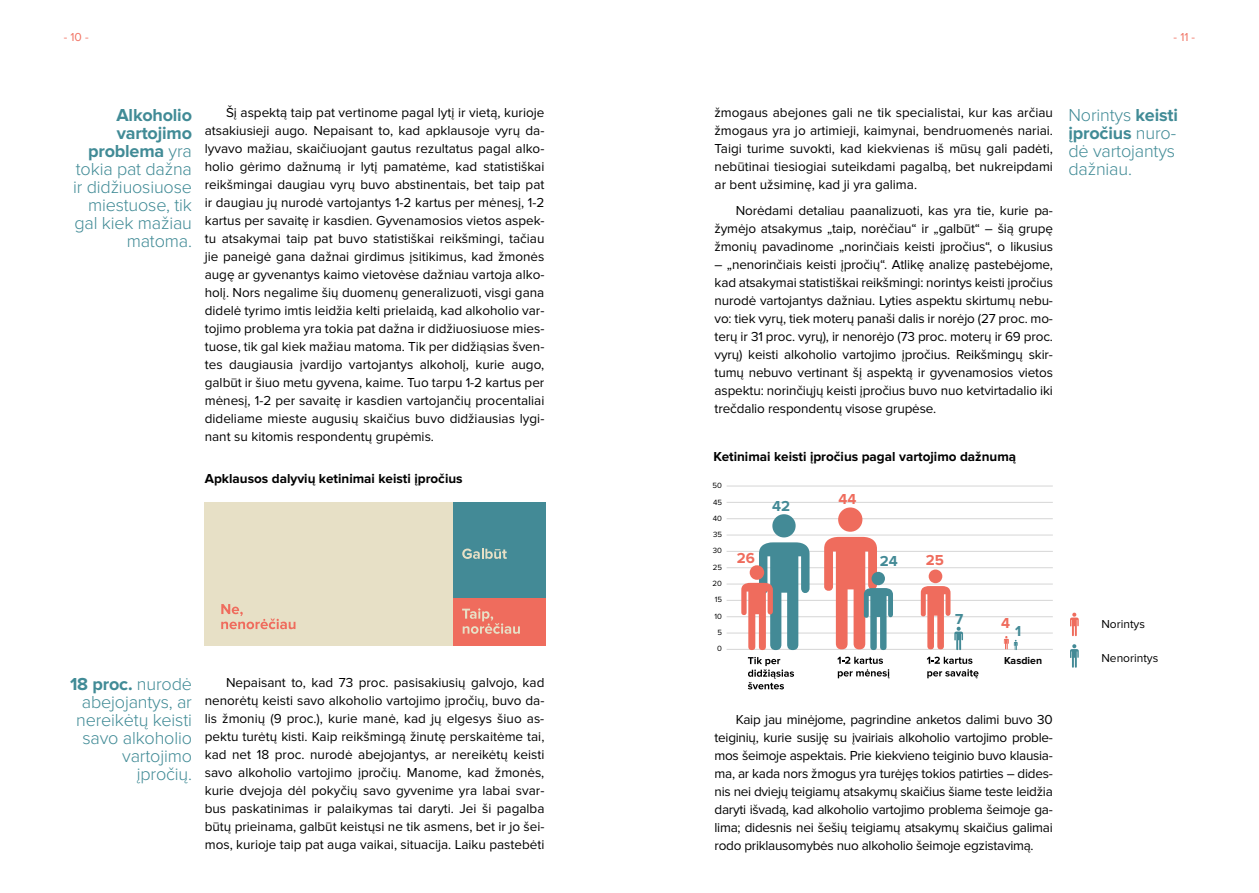
<style>
.page{position:relative;width:1259px;height:893px;background:#fff}
.page>*{position:absolute;margin:0;border:0;box-sizing:border-box;transform-origin:0 0}
.t1{font:300 18px/18px "Proxima Nova";letter-spacing:-.01em;color:#418b96;text-align:right}
.t2{font:700 15px "Proxima Nova";color:#ef6c5d}
.t3{font:700 15px "Proxima Nova";color:#438a96}
.t4{font:13.5px/18px "Proxima Nova";letter-spacing:-.01em;color:#000;text-align:justify}
.t5{font:700 13.5px "Proxima Nova";color:#000}
.t6{font:12px "Proxima Nova";color:#000}
.t7{font:12px "Proxima Nova";color:#f17363}
.t8{font:700 10.5px "Proxima Nova";color:#000}
.t9{font:7.8px/16.4px "Proxima Nova";color:#000;text-align:right}
.s1{font-weight:700}
</style>
<div class="page">
<div style="left:453px;top:598px;width:92px;height:48px;background:#ef6c5d"></div>
<div style="left:453px;top:502px;width:92px;height:96px;background:#438a96"></div>
<div style="left:204px;top:502px;width:249px;height:144px;background:#e7e0c6"></div>
<svg style="left:221px;top:604px;width:74px;height:25px"></svg>
<svg style="left:462px;top:608px;width:58px;height:26px"></svg>
<svg style="left:462px;top:549px;width:45px;height:10px"></svg>
<hr style="left:726px;top:485px;width:326px;height:2px;background:#d8d8d8">
<hr style="left:726px;top:502px;width:326px;height:1px;background:#d8d8d8">
<hr style="left:726px;top:518px;width:326px;height:1px;background:#d8d8d8">
<hr style="left:726px;top:534px;width:326px;height:2px;background:#d8d8d8">
<hr style="left:726px;top:551px;width:326px;height:1px;background:#d8d8d8">
<hr style="left:726px;top:567px;width:326px;height:1px;background:#d8d8d8">
<hr style="left:726px;top:600px;width:326px;height:1px;background:#d8d8d8">
<hr style="left:726px;top:583px;width:326px;height:2px;background:#d8d8d8">
<hr style="left:726px;top:616px;width:326px;height:1px;background:#d8d8d8">
<hr style="left:726px;top:632px;width:326px;height:2px;background:#d8d8d8">
<hr style="left:726px;top:649px;width:326px;height:1px;background:#d8d8d8">
<svg style="left:741px;top:514px;width:68px;height:136px"></svg>
<svg style="left:824px;top:507px;width:69px;height:143px"></svg>
<svg style="left:920px;top:569px;width:43px;height:81px"></svg>
<svg style="left:1004px;top:636px;width:13px;height:14px"></svg>
<svg style="left:748px;top:657px;width:46px;height:32px"></svg>
<svg style="left:837px;top:657px;width:53px;height:21px"></svg>
<svg style="left:927px;top:657px;width:51px;height:21px"></svg>
<svg style="left:1070px;top:613px;width:8px;height:23px"></svg>
<svg style="left:1070px;top:644px;width:8px;height:24px"></svg>
<p class="t7" style="left:64px;top:30px;width:26px">- 10 -</p>
<p class="t7" style="left:1173px;top:30px;width:23px">- 11 -</p>
<h1 class="t1" style="left:73px;top:106px;width:120px"><span class="s1">Alkoholio vartojimo problema</span> yra tokia pat dažna ir didžiuosiuose miestuose, tik gal kiek mažiau matoma.</h1>
<h1 class="t1" style="left:70px;top:676px;width:123px"><span class="s1">18 proc.</span> nurodė abejojantys, ar nereikėtų keisti savo alkoholio vartojimo įpročių.</h1>
<p class="t4" style="left:205px;top:104px;width:341px;text-indent:21px">Šį aspektą taip pat vertinome pagal lytį ir vietą, kurioje atsakiusieji augo. Nepaisant to, kad apklausoje vyrų da&shy;lyvavo mažiau, skaičiuojant gautus rezultatus pagal alko&shy;holio gėrimo dažnumą ir lytį pamatėme, kad statistiškai reikšmingai daugiau vyrų buvo abstinentais, bet taip pat ir daugiau jų nurodė vartojantys 1-2 kartus per mėnesį, 1-2 kartus per savaitę ir kasdien. Gyvenamosios vietos aspek&shy;tu atsakymai taip pat buvo statistiškai reikšmingi, tačiau jie paneigė gana dažnai girdimus įsitikimus, kad žmonės augę ar gyvenantys kaimo vietovėse dažniau vartoja alko&shy;holį. Nors negalime šių duomenų generalizuoti, visgi gana didelė tyrimo imtis leidžia kelti prielaidą, kad alkoholio var&shy;tojimo problema yra tokia pat dažna ir didžiuosiuose mies&shy;tuose, tik gal kiek mažiau matoma. Tik per didžiąsias šven&shy;tes daugiausia įvardijo vartojantys alkoholį, kurie augo, galbūt ir šiuo metu gyvena, kaime. Tuo tarpu 1-2 kartus per mėnesį, 1-2 per savaitę ir kasdien vartojančių procentaliai dideliame mieste augusių skaičius buvo didžiausias lygi&shy;nant su kitomis respondentų grupėmis.</p>
<p class="t4" style="left:714px;top:104px;width:340px">žmogaus abejones gali ne tik specialistai, kur kas arčiau žmogaus yra jo artimieji, kaimynai, bendruomenės nariai.<br>Taigi turime suvokti, kad kiekvienas iš mūsų gali padėti, nebūtinai tiesiogiai suteikdami pagalbą, bet nukreipdami ar bent užsiminę, kad ji yra galima.</p>
<p class="t4" style="left:714px;top:202px;width:340px;text-indent:21px">Norėdami detaliau paanalizuoti, kas yra tie, kurie pa&shy;žymėjo atsakymus „taip, norėčiau“ ir „galbūt“ – šią grupę žmonių pavadinome „norinčiais keisti įpročius“, o likusius</p>
<p class="t4" style="left:714px;top:256px;width:340px">– „nenorinčiais keisti įpročių“. Atlikę analizę pastebėjome, kad atsakymai statistiškai reikšmingi: norintys keisti įpročius nurodė vartojantys dažniau. Lyties aspektu skirtumų nebu&shy;vo: tiek vyrų, tiek moterų panaši dalis ir norėjo (27 proc. mo&shy;terų ir 31 proc. vyrų), ir nenorėjo (73 proc. moterų ir 69 proc. vyrų) keisti alkoholio vartojimo įpročius. Reikšmingų skir&shy;tumų nebuvo vertinant šį aspektą ir gyvenamosios vietos aspektu: norinčiųjų keisti įpročius buvo nuo ketvirtadalio iki trečdalio respondentų visose grupėse.</p>
<p class="t5" style="left:205px;top:470px;width:259px">Apklausos dalyvių ketinimai keisti įpročius</p>
<p class="t4" style="left:205px;top:673px;width:341px;text-indent:21px">Nepaisant to, kad 73 proc. pasisakiusių galvojo, kad nenorėtų keisti savo alkoholio vartojimo įpročių, buvo da&shy;lis žmonių (9 proc.), kurie manė, kad jų elgesys šiuo as&shy;pektu turėtų kisti. Kaip reikšmingą žinutę perskaitėme tai, kad net 18 proc. nurodė abejojantys, ar nereikėtų keisti savo alkoholio vartojimo įpročių. Manome, kad žmonės, kurie dvejoja dėl pokyčių savo gyvenime yra labai svar&shy;bus paskatinimas ir palaikymas tai daryti. Jei ši pagalba būtų prieinama, galbūt keistųsi ne tik asmens, bet ir jo šei&shy;mos, kurioje taip pat auga vaikai, situacija. Laiku pastebėti</p>
<p class="t5" style="left:713px;top:448px;width:304px">Ketinimai keisti įpročius pagal vartojimo dažnumą</p>
<p class="t9" style="left:712px;top:478px;width:11px">50<br>45<br>40<br>35<br>30<br>25<br>20<br>15<br>10<br>5<br>0</p>
<p class="t2" style="left:737px;top:549px;width:20px">26</p>
<p class="t3" style="left:772px;top:498px;width:19px">42</p>
<p class="t2" style="left:838px;top:491px;width:19px">44</p>
<p class="t3" style="left:880px;top:552px;width:19px">24</p>
<p class="t2" style="left:926px;top:551px;width:20px">25</p>
<p class="t3" style="left:955px;top:610px;width:10px">7</p>
<p class="t2" style="left:1001px;top:615px;width:10px">4</p>
<p class="t3" style="left:1015px;top:622px;width:8px">1</p>
<p class="t8" style="left:1004px;top:654px;width:39px">Kasdien</p>
<p class="t4" style="left:714px;top:711px;width:340px;text-indent:21px">Kaip jau minėjome, pagrindine anketos dalimi buvo 30 teiginių, kurie susiję su įvairiais alkoholio vartojimo proble&shy;mos šeimoje aspektais. Prie kiekvieno teiginio buvo klausia&shy;ma, ar kada nors žmogus yra turėjęs tokios patirties – dides&shy;nis nei dviejų teigiamų atsakymų skaičius šiame teste leidžia daryti išvadą, kad alkoholio vartojimo problema šeimoje ga&shy;lima; didesnis nei šešių teigiamų atsakymų skaičius galimai rodo priklausomybės nuo alkoholio šeimoje egzistavimą.</p>
<h1 class="t1" style="left:1068px;top:106px;width:111px;text-align:left">Norintys <span class="s1">keisti įpročius</span> nuro&shy;dė vartojantys dažniau.</h1>
<p class="t6" style="left:1101px;top:617px;width:45px">Norintys</p>
<p class="t6" style="left:1101px;top:651px;width:58px">Nenorintys</p>
</div>
